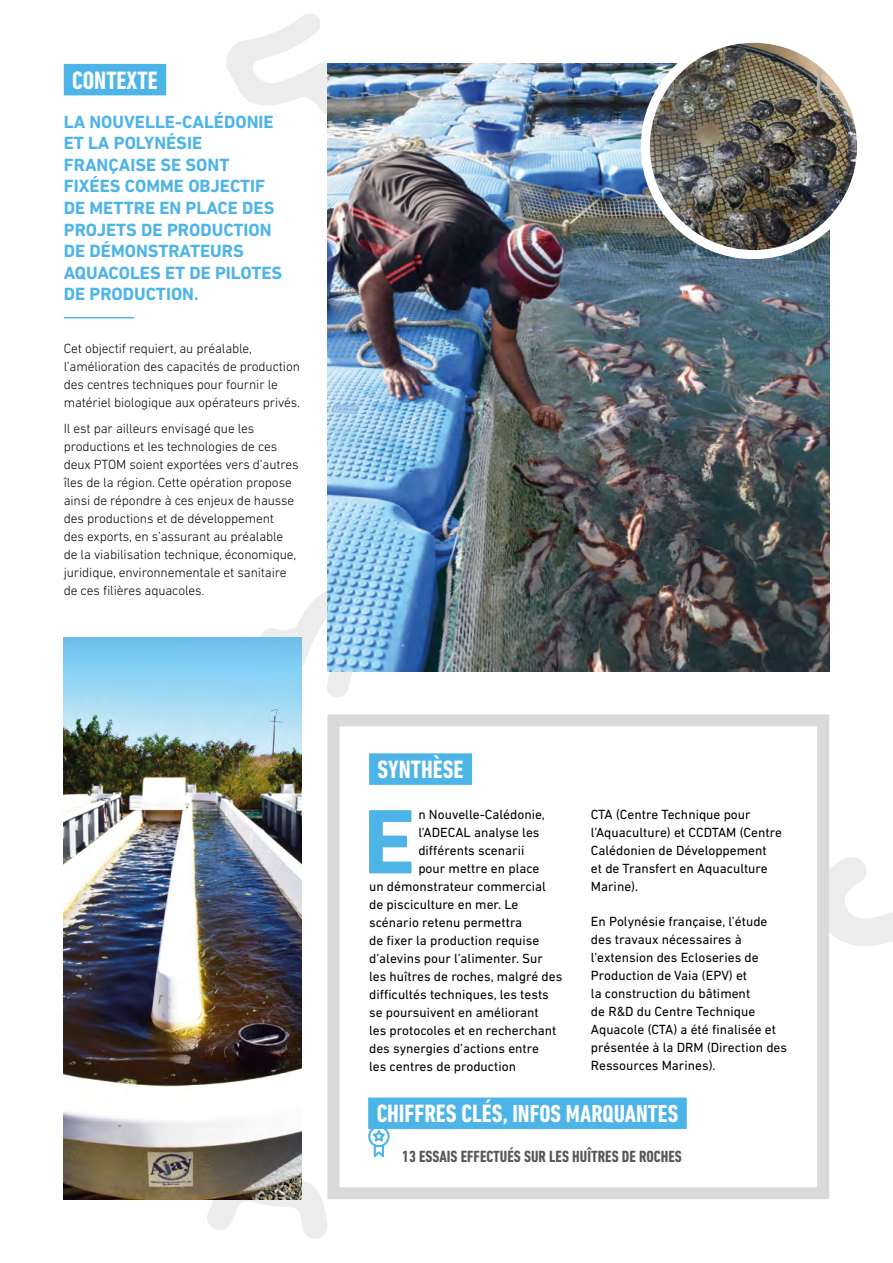
<style>
.page{position:relative;width:893px;height:1263px;background:#fff}
.page>*{position:absolute;margin:0;border:0;box-sizing:border-box;transform-origin:0 0}
.t1{font:700 92.85px "DIN Next LT Pro";color:#4db4e7}
.t2{font:700 condensed 25.5px "DIN Next LT Pro";color:#fff}
.t3{font:700 condensed 24.9px "DIN Next LT Pro";color:#fff}
.t4{font:700 18px/21.6px "DIN Next LT Pro";color:#4db4e7}
.t5{font:700 condensed 16.5px "DIN Next LT Pro";color:#575756}
.t6{font:13.5px/18px "DIN Next LT Pro";color:#000}
.t7{font:300 13.5px/18px "DIN Next LT Pro";letter-spacing:-.01em;color:#000}
.s1{font-size:25.5px}
</style>
<div class="page">
<svg style="left:226px;top:13px;width:115px;height:101px"></svg>
<svg style="left:260px;top:591px;width:93px;height:106px"></svg>
<svg style="left:829px;top:857px;width:64px;height:89px"></svg>
<svg style="left:204px;top:1181px;width:123px;height:58px"></svg>
<img style="left:327px;top:64px;width:502px;height:608px">
<div style="left:327px;top:714px;width:502px;height:485px;background:#fff;border:12px solid #dadada"></div>
<img style="left:64px;top:638px;width:238px;height:561px">
<div style="left:369px;top:753px;width:103px;height:32px;background:#4db4e7"></div>
<div style="left:64px;top:64px;width:102px;height:31px;background:#4db4e7"></div>
<div style="left:368px;top:1097px;width:319px;height:32px;background:#4db4e7"></div>
<svg style="left:368px;top:1125px;width:22px;height:32px"></svg>
<svg style="left:645px;top:38px;width:217px;height:217px"></svg>
<img style="left:650px;top:43px;width:207px;height:207px;border-radius:104px">
<div style="left:641px;top:34px;width:225px;height:225px;border:9px solid #fff;border-radius:50%"></div>
<hr style="left:64px;top:317px;width:70px;height:1px;background:#4db4e7">
<h2 class="t2" style="left:72px;top:65px;width:87px">CONTEXTE</h2>
<h3 class="t4" style="left:64px;top:111px;width:220px">LA NOUVELLE-CALÉDONIE<br>ET LA POLYNÉSIE<br>FRANÇAISE SE SONT<br>FIXÉES COMME OBJECTIF<br>DE METTRE EN PLACE DES<br>PROJETS DE PRODUCTION<br>DE DÉMONSTRATEURS<br>AQUACOLES ET DE PILOTES<br>DE PRODUCTION.</h3>
<p class="t7" style="left:64px;top:339px;width:238px">Cet objectif requiert, au préalable, l’amélioration des capacités de production des centres techniques pour fournir le matériel biologique aux opérateurs privés.</p>
<p class="t7" style="left:64px;top:420px;width:236px">Il est par ailleurs envisagé que les productions et les technologies de ces deux PTOM soient exportées vers d’autres îles de la région. Cette opération propose ainsi de répondre à ces enjeux de hausse des productions et de développement<br>des exports, en s’assurant au préalable de la viabilisation technique, économique, juridique, environnementale et sanitaire de ces filières aquacoles.</p>
<h2 class="t2" style="left:378px;top:755px;width:87px">SYNTHÈSE</h2>
<p class="t6" style="left:591px;top:805px;width:192px">CTA (Centre Technique pour l’Aquaculture) et CCDTAM (Centre<br>Calédonien de Développement<br>et de Transfert en Aquaculture<br>Marine).</p>
<p class="t6" style="left:591px;top:912px;width:198px">En Polynésie française, l’étude des travaux nécessaires à l’extension des Ecloseries de<br>Production de Vaia (EPV) et<br>la construction du bâtiment<br>de R&amp;D du Centre Technique<br>Aquacole (CTA) a été finalisée et présentée à la DRM (Direction des<br>Ressources Marines).</p>
<h3 class="t3" style="left:377px;top:1100px;width:303px"><span class="s1">CHIFFRES CLÉS,</span> INFOS MARQUANTES</h3>
<p class="t5" style="left:402px;top:1147px;width:281px">13 ESSAIS EFFECTUÉS SUR LES HUÎTRES DE ROCHES</p>
<h1 class="t1" style="left:363px;top:787px;width:54px">E</h1>
<p class="t6" style="left:418px;top:805px;width:128px">n Nouvelle-Calédonie,</p>
<p class="t6" style="left:418px;top:823px;width:123px">l’ADECAL analyse les</p>
<p class="t6" style="left:418px;top:841px;width:108px">différents scenarii</p>
<p class="t6" style="left:418px;top:859px;width:123px">pour mettre en place</p>
<p class="t6" style="left:369px;top:877px;width:178px">un démonstrateur commercial</p>
<p class="t6" style="left:369px;top:895px;width:151px">de pisciculture en mer. Le</p>
<p class="t6" style="left:369px;top:913px;width:155px">scénario retenu permettra</p>
<p class="t6" style="left:369px;top:931px;width:172px">de fixer la production requise</p>
<p class="t6" style="left:369px;top:949px;width:175px">d’alevins pour l’alimenter. Sur</p>
<p class="t6" style="left:369px;top:967px;width:195px">les huîtres de roches, malgré des</p>
<p class="t6" style="left:369px;top:985px;width:181px">difficultés techniques, les tests</p>
<p class="t6" style="left:369px;top:1003px;width:171px">se poursuivent en améliorant</p>
<p class="t6" style="left:369px;top:1021px;width:189px">les protocoles et en recherchant</p>
<p class="t6" style="left:369px;top:1039px;width:171px">des synergies d’actions entre</p>
<p class="t6" style="left:369px;top:1057px;width:149px">les centres de production</p>
</div>
